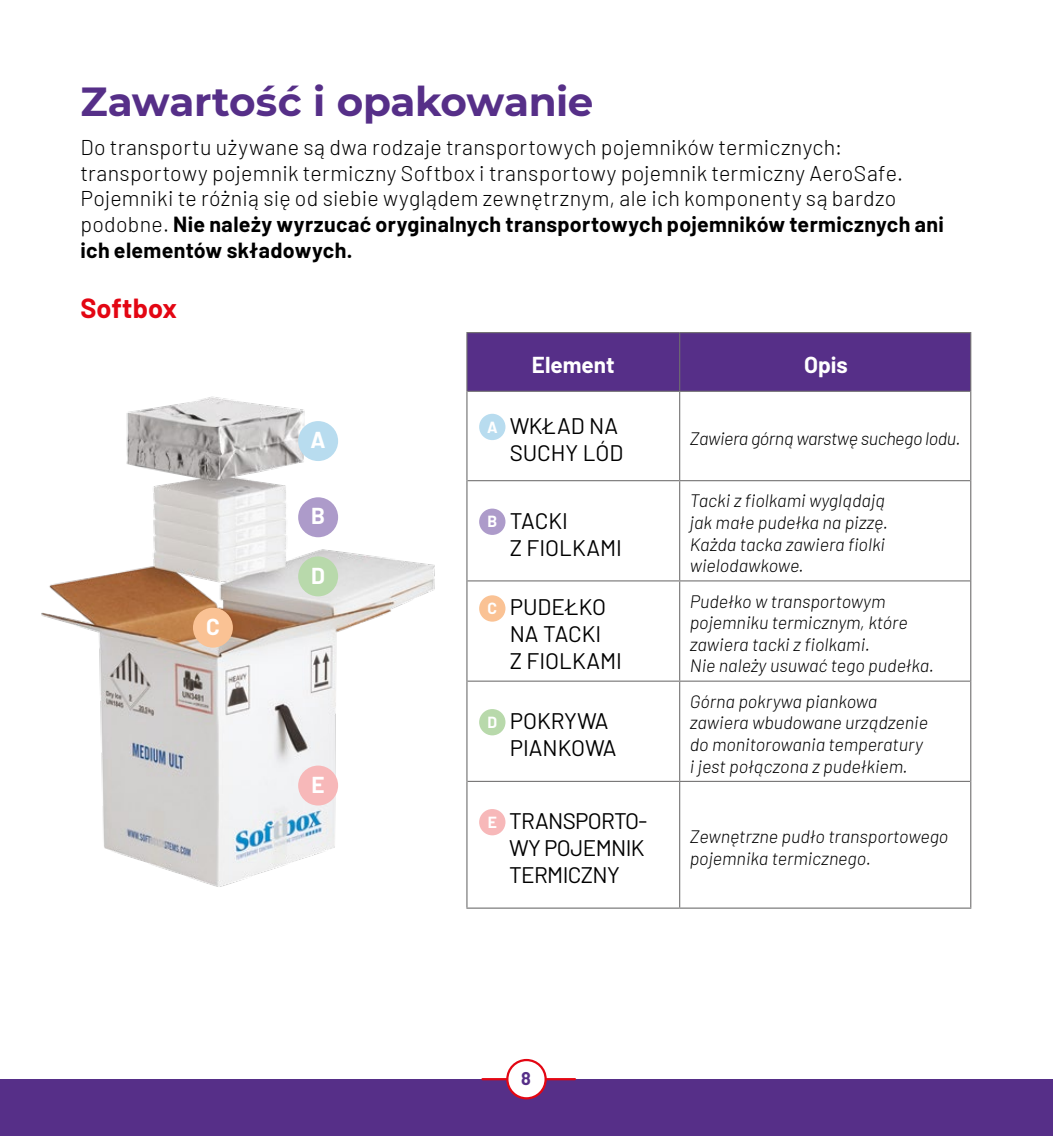
<style>
.page{position:relative;width:1053px;height:1136px;background:#fff}
.page>*{position:absolute;margin:0;border:0;box-sizing:border-box;transform-origin:0 0}
.t1{font:700 40.5px "Montserrat";letter-spacing:-.01em;color:#562f88}
.t2{font:700 27px "Barlow";letter-spacing:.005em;color:#e30613}
.t3{font:22.5px/27px "Barlow";color:#000}
.t4{font:22.5px/27px "Barlow";letter-spacing:-.03em;color:#000}
.t5{font:700 22.5px "Barlow";color:#fff}
.t6{font:300 21.38px/25.7px "Barlow";letter-spacing:.015em;color:#000}
.t7{font:italic 300 18px/21.6px "Barlow";color:#000}
.t8{font:italic 300 18px "Barlow";letter-spacing:-.02em;color:#000}
.t9{font:700 18px "Barlow";color:#562f88}
.t10{font:700 15.75px "Barlow";color:#fff}
.s1{font-weight:700}
</style>
<div class="page">
<div style="left:0;top:1078px;width:1052px;height:57px;background:#562f88"></div>
<hr style="left:482px;top:1077px;width:93px;height:3px;background:#e30613">
<div style="left:507px;top:1059px;width:38px;height:39px;background:#fff;border-radius:50%"></div>
<div style="left:506px;top:1058px;width:40px;height:41px;border:2px solid #e30613;border-radius:50%"></div>
<div style="left:467px;top:333px;width:503px;height:57px;background:#562f88"></div>
<hr style="left:679px;top:333px;width:1px;height:57px;background:#706f6f">
<hr style="left:467px;top:390px;width:212px;height:2px;background:#706f6f">
<hr style="left:679px;top:390px;width:291px;height:2px;background:#706f6f">
<hr style="left:679px;top:392px;width:1px;height:88px;background:#706f6f">
<hr style="left:467px;top:480px;width:212px;height:1px;background:#706f6f">
<hr style="left:679px;top:480px;width:291px;height:1px;background:#706f6f">
<hr style="left:679px;top:481px;width:1px;height:99px;background:#706f6f">
<hr style="left:467px;top:580px;width:212px;height:1px;background:#706f6f">
<hr style="left:679px;top:580px;width:291px;height:1px;background:#706f6f">
<hr style="left:679px;top:581px;width:1px;height:99px;background:#706f6f">
<hr style="left:467px;top:680px;width:212px;height:1px;background:#706f6f">
<hr style="left:679px;top:680px;width:291px;height:1px;background:#706f6f">
<hr style="left:679px;top:681px;width:1px;height:99px;background:#706f6f">
<hr style="left:467px;top:780px;width:212px;height:1px;background:#706f6f">
<hr style="left:679px;top:780px;width:291px;height:1px;background:#706f6f">
<hr style="left:679px;top:781px;width:1px;height:126px;background:#706f6f">
<hr style="left:466px;top:332px;width:213px;height:1px;background:#706f6f">
<hr style="left:466px;top:333px;width:1px;height:58px;background:#706f6f">
<hr style="left:679px;top:332px;width:292px;height:1px;background:#706f6f">
<hr style="left:970px;top:333px;width:1px;height:58px;background:#706f6f">
<hr style="left:466px;top:391px;width:1px;height:89px;background:#706f6f">
<hr style="left:970px;top:391px;width:1px;height:89px;background:#706f6f">
<hr style="left:466px;top:480px;width:1px;height:101px;background:#706f6f">
<hr style="left:970px;top:480px;width:1px;height:101px;background:#706f6f">
<hr style="left:466px;top:581px;width:1px;height:100px;background:#706f6f">
<hr style="left:970px;top:581px;width:1px;height:100px;background:#706f6f">
<hr style="left:466px;top:681px;width:1px;height:100px;background:#706f6f">
<hr style="left:970px;top:681px;width:1px;height:100px;background:#706f6f">
<hr style="left:466px;top:781px;width:1px;height:126px;background:#706f6f">
<hr style="left:970px;top:781px;width:1px;height:126px;background:#706f6f">
<hr style="left:466px;top:907px;width:213px;height:1px;background:#706f6f">
<hr style="left:679px;top:907px;width:292px;height:1px;background:#706f6f">
<div style="left:479px;top:414px;width:26px;height:26px;background:#b8dcef;border-radius:50%"></div>
<div style="left:479px;top:508px;width:26px;height:27px;background:#ad9bca;border-radius:50%"></div>
<div style="left:479px;top:595px;width:26px;height:26px;background:#fac294;border-radius:50%"></div>
<div style="left:479px;top:709px;width:26px;height:26px;background:#b8d9ab;border-radius:50%"></div>
<div style="left:479px;top:809px;width:26px;height:26px;background:#f7b8b9;border-radius:50%"></div>
<img style="left:41px;top:396px;width:394px;height:491px">
<div style="left:298px;top:421px;width:40px;height:40px;background:#b8dcef;border-radius:50%"></div>
<div style="left:298px;top:497px;width:40px;height:40px;background:#ad9bca;border-radius:50%"></div>
<div style="left:193px;top:607px;width:40px;height:40px;background:#fac294;border-radius:50%"></div>
<div style="left:298px;top:556px;width:40px;height:40px;background:#b8d9ab;border-radius:50%"></div>
<div style="left:298px;top:765px;width:40px;height:40px;background:#f7b8b9;border-radius:50%"></div>
<h1 class="t1" style="left:80px;top:73px;width:514px">Zawartość i opakowanie</h1>
<p class="t6" style="left:80px;top:133px;width:865px">Do transportu używane są dwa rodzaje transportowych pojemników termicznych: transportowy pojemnik termiczny Softbox i transportowy pojemnik termiczny AeroSafe.<br>Pojemniki te różnią się od siebie wyglądem zewnętrznym, ale ich komponenty są bardzo podobne. <span class="s1">Nie należy wyrzucać oryginalnych transportowych pojemników termicznych ani ich elementów składowych.</span></p>
<h2 class="t2" style="left:80px;top:288px;width:98px">Softbox</h2>
<p class="t5" style="left:206px;top:610px;width:15px">C</p>
<p class="t5" style="left:310px;top:423px;width:17px">A</p>
<p class="t5" style="left:311px;top:499px;width:15px">B</p>
<p class="t5" style="left:311px;top:559px;width:15px">D</p>
<p class="t5" style="left:311px;top:768px;width:15px">E</p>
<p class="t5" style="left:532px;top:348px;width:84px">Element</p>
<p class="t5" style="left:804px;top:348px;width:45px">Opis</p>
<p class="t10" style="left:487px;top:415px;width:12px">A</p>
<p class="t3" style="left:509px;top:410px;width:115px">WKŁAD NA<br>SUCHY LÓD</p>
<p class="t8" style="left:689px;top:425px;width:272px">Zawiera górną warstwę suchego lodu.</p>
<p class="t10" style="left:487px;top:509px;width:11px">B</p>
<p class="t10" style="left:487px;top:596px;width:11px">C</p>
<p class="t10" style="left:487px;top:710px;width:11px">D</p>
<p class="t3" style="left:509px;top:505px;width:114px">TACKI<br>Z FIOLKAMI</p>
<p class="t7" style="left:689px;top:488px;width:200px">Tacki z fiolkami wyglądają jak małe pudełka na pizzę.<br>Każda tacka zawiera fiolki wielodawkowe.</p>
<p class="t3" style="left:509px;top:592px;width:114px">PUDEŁKO<br>NA TACKI<br>Z FIOLKAMI</p>
<p class="t7" style="left:689px;top:589px;width:246px">Pudełko w transportowym pojemniku termicznym, które zawiera tacki z fiolkami.<br>Nie należy usuwać tego pudełka.</p>
<p class="t3" style="left:509px;top:705px;width:108px">POKRYWA<br>PIANKOWA</p>
<p class="t7" style="left:689px;top:689px;width:239px">Górna pokrywa piankowa zawiera wbudowane urządzenie do monitorowania temperatury i jest połączona z pudełkiem.</p>
<p class="t10" style="left:487px;top:810px;width:11px">E</p>
<p class="t4" style="left:509px;top:805px;width:140px">TRANSPORTO-<br>WY POJEMNIK<br>TERMICZNY</p>
<p class="t7" style="left:689px;top:824px;width:260px">Zewnętrzne pudło transportowego pojemnika termicznego.</p>
<p class="t9" style="left:521px;top:1065px;width:11px">8</p>
</div>
